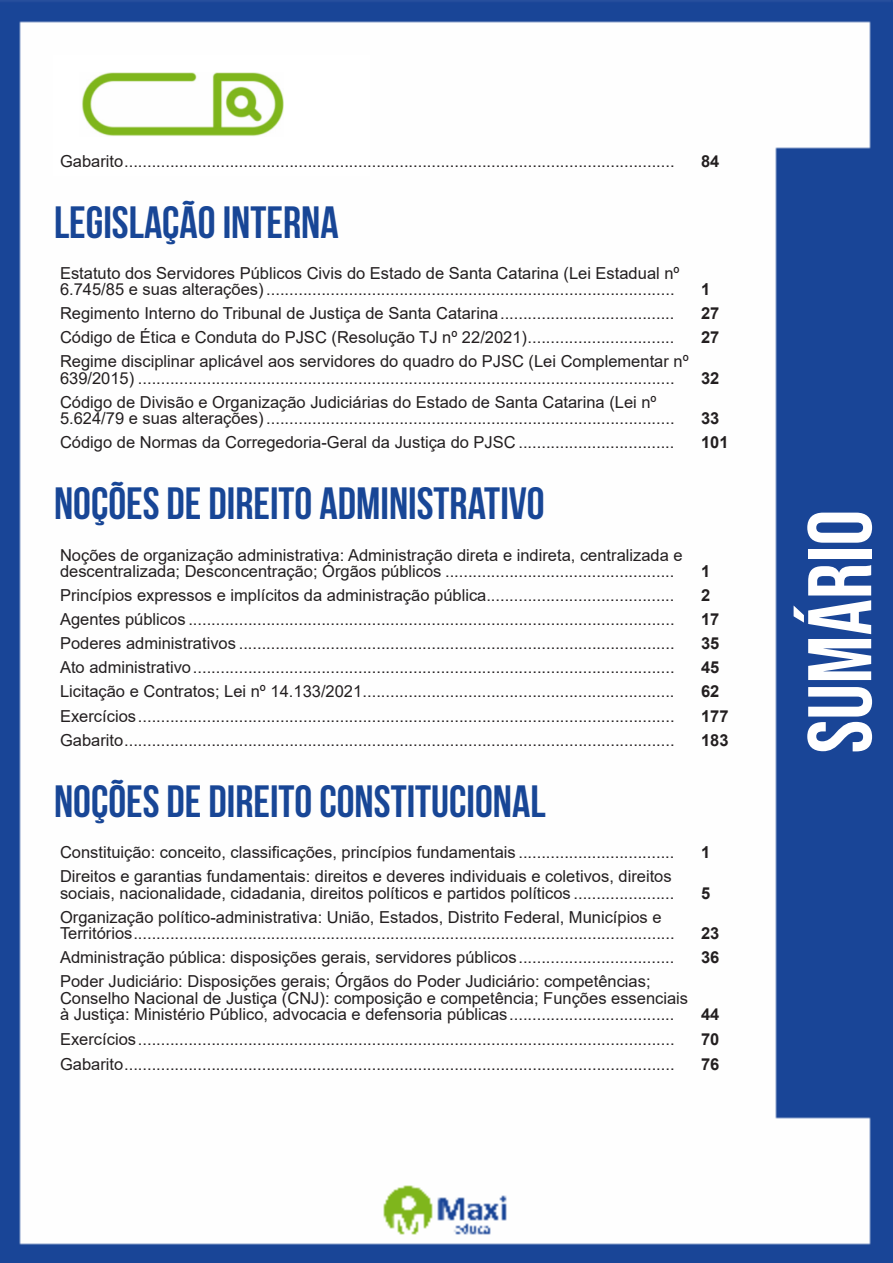
<style>
.page{position:relative;width:893px;height:1263px;background:#fff}
.page>*{position:absolute;margin:0;border:0;box-sizing:border-box;transform-origin:0 0}
.t1{font:90px "Bebas Neue";color:#fff}
.t2{font:700 45px "Bebas Neue";color:#184696}
.ALTERNATIVAS{font:16.5px/16.5px "Arial";color:#231f20}
.INDICE{font:700 16.5px "Arial";color:#231f20}
</style>
<div class="page">
<img style="left:0;top:0;width:893px;height:1263px">
<div style="left:53px;top:55px;width:317px;height:121px;background:#fff"></div>
<img style="left:82px;top:72px;width:201px;height:64px">
<p class="ALTERNATIVAS" style="left:60px;top:153px;width:616px">Gabarito........................................................................................................................</p>
<p class="INDICE" style="left:701px;top:149px;width:20px">84</p>
<p class="t2" style="left:54px;top:198px;width:286px">LEGISLAÇÃO INTERNA</p>
<p class="ALTERNATIVAS" style="left:60px;top:265px;width:621px">Estatuto dos Servidores Públicos Civis do Estado de Santa Catarina (Lei Estadual nº<br>6.745/85 e suas alterações) .........................................................................................</p>
<p class="INDICE" style="left:701px;top:278px;width:11px">1</p>
<p class="ALTERNATIVAS" style="left:60px;top:305px;width:616px">Regimento Interno do Tribunal de Justiça de Santa Catarina......................................</p>
<p class="INDICE" style="left:701px;top:302px;width:20px">27</p>
<p class="ALTERNATIVAS" style="left:60px;top:329px;width:616px">Código de Ética e Conduta do PJSC (Resolução TJ nº 22/2021)................................</p>
<p class="INDICE" style="left:701px;top:326px;width:20px">27</p>
<p class="ALTERNATIVAS" style="left:60px;top:353px;width:630px">Regime disciplinar aplicável aos servidores do quadro do PJSC (Lei Complementar nº<br>639/2015) .....................................................................................................................</p>
<p class="INDICE" style="left:701px;top:366px;width:20px">32</p>
<p class="ALTERNATIVAS" style="left:60px;top:394px;width:616px">Código de Divisão e Organização Judiciárias do Estado de Santa Catarina (Lei nº<br>5.624/79 e suas alterações) .........................................................................................</p>
<p class="INDICE" style="left:701px;top:407px;width:20px">33</p>
<p class="ALTERNATIVAS" style="left:60px;top:434px;width:616px">Código de Normas da Corregedoria-Geral da Justiça do PJSC ..................................</p>
<p class="INDICE" style="left:701px;top:431px;width:29px">101</p>
<p class="t2" style="left:54px;top:479px;width:492px">NOÇÕES DE DIREITO ADMINISTRATIVO</p>
<p class="ALTERNATIVAS" style="left:60px;top:546px;width:624px">Noções de organização administrativa: Administração direta e indireta, centralizada e descentralizada; Desconcentração; Órgãos públicos ..................................................</p>
<p class="INDICE" style="left:701px;top:560px;width:11px">1</p>
<p class="ALTERNATIVAS" style="left:60px;top:587px;width:616px">Princípios expressos e implícitos da administração pública.........................................</p>
<p class="INDICE" style="left:701px;top:584px;width:11px">2</p>
<p class="ALTERNATIVAS" style="left:60px;top:611px;width:616px">Agentes públicos ..........................................................................................................</p>
<p class="INDICE" style="left:701px;top:608px;width:20px">17</p>
<p class="ALTERNATIVAS" style="left:60px;top:635px;width:616px">Poderes administrativos ...............................................................................................</p>
<p class="INDICE" style="left:701px;top:632px;width:20px">35</p>
<p class="ALTERNATIVAS" style="left:60px;top:659px;width:616px">Ato administrativo.........................................................................................................</p>
<p class="INDICE" style="left:701px;top:656px;width:20px">45</p>
<p class="ALTERNATIVAS" style="left:60px;top:683px;width:616px">Licitação e Contratos; Lei nº 14.133/2021....................................................................</p>
<p class="INDICE" style="left:701px;top:680px;width:20px">62</p>
<p class="ALTERNATIVAS" style="left:60px;top:708px;width:616px">Exercícios.....................................................................................................................</p>
<p class="INDICE" style="left:701px;top:705px;width:29px">177</p>
<p class="ALTERNATIVAS" style="left:60px;top:732px;width:616px">Gabarito........................................................................................................................</p>
<p class="INDICE" style="left:701px;top:729px;width:29px">183</p>
<p class="t2" style="left:54px;top:777px;width:493px">NOÇÕES DE DIREITO CONSTITUCIONAL</p>
<p class="ALTERNATIVAS" style="left:60px;top:844px;width:616px">Constituição: conceito, classificações, princípios fundamentais ..................................</p>
<p class="INDICE" style="left:701px;top:841px;width:11px">1</p>
<p class="ALTERNATIVAS" style="left:60px;top:868px;width:616px">Direitos e garantias fundamentais: direitos e deveres individuais e coletivos, direitos sociais, nacionalidade, cidadania, direitos políticos e partidos políticos ......................</p>
<p class="INDICE" style="left:701px;top:881px;width:11px">5</p>
<p class="ALTERNATIVAS" style="left:60px;top:909px;width:616px">Organização político-administrativa: União, Estados, Distrito Federal, Municípios e<br>Territórios......................................................................................................................</p>
<p class="INDICE" style="left:701px;top:922px;width:20px">23</p>
<p class="ALTERNATIVAS" style="left:60px;top:949px;width:616px">Administração pública: disposições gerais, servidores públicos..................................</p>
<p class="INDICE" style="left:701px;top:946px;width:20px">36</p>
<p class="ALTERNATIVAS" style="left:60px;top:973px;width:630px">Poder Judiciário: Disposições gerais; Órgãos do Poder Judiciário: competências;<br>Conselho Nacional de Justiça (CNJ): composição e competência; Funções essenciais à Justiça: Ministério Público, advocacia e defensoria públicas....................................</p>
<p class="INDICE" style="left:701px;top:1003px;width:20px">44</p>
<p class="ALTERNATIVAS" style="left:60px;top:1030px;width:616px">Exercícios.....................................................................................................................</p>
<p class="INDICE" style="left:701px;top:1027px;width:20px">70</p>
<p class="ALTERNATIVAS" style="left:60px;top:1055px;width:616px">Gabarito........................................................................................................................</p>
<p class="INDICE" style="left:701px;top:1052px;width:20px">76</p>
<h1 class="t1" style="left:789px;top:753px;width:245px;rotate:-90deg">sumário</h1>
</div>
